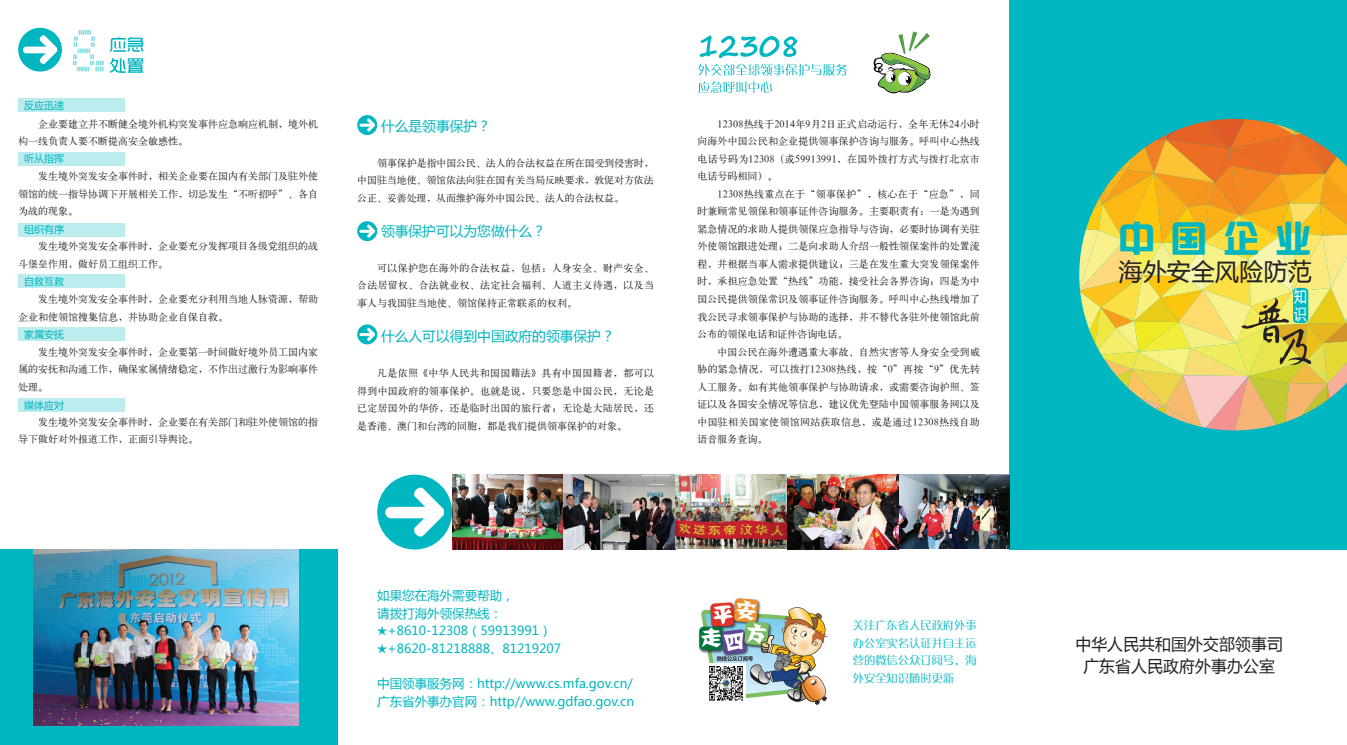
<style>
.page{position:relative;width:1347px;height:745px;background:#fff}
.page>*{position:absolute;margin:0;border:0;box-sizing:border-box;transform-origin:0 0}
.t1{font:35.88px "hzgb";color:#00b6c0}
.t2{font:23.88px "Microsoft Ya Hei";letter-spacing:.01em;color:#231f20}
.t3{font:16.38px/21.2px "Microsoft Ya Hei";letter-spacing:.015em;color:#231f20;text-align:center;scale:.96 1}
.t4{font:16px/17.4px "Microsoft Ya Hei";color:#fff;scale:.79 1}
.t5{font:13.75px "Microsoft Ya Hei";color:#00b6c0}
.t6{font:12.5px/17.5px "Microsoft Ya Hei";color:#00b6c0}
.t7{font:11.25px/17.5px "FZZQJW GB1 0";color:#00b6c0;text-align:justify}
.t8{font:10px/17.5px "H Ya 1 gj";color:#231f20;text-align:justify}
.t9{font:10px "Microsoft Ya Hei";color:#00b6c0}
</style>
<div class="page">
<div style="left:1010px;top:0;width:337px;height:548px;background:#00b6c0"></div>
<img style="left:452px;top:474px;width:558px;height:74px">
<div style="left:0;top:548px;width:337px;height:196px;background:#00b6c0"></div>
<img style="left:698px;top:630px;width:3px;height:22px">
<div style="left:699px;top:626px;width:23px;height:23px;background:#01773f;border-radius:4px"></div>
<img style="left:701px;top:598px;width:126px;height:106px">
<svg style="left:73px;top:30px;width:31px;height:41px"></svg>
<svg style="left:110px;top:37px;width:33px;height:15px"></svg>
<svg style="left:110px;top:58px;width:33px;height:15px"></svg>
<div style="left:18px;top:98px;width:107px;height:14px;background:#bdecee"></div>
<div style="left:18px;top:398px;width:107px;height:13px;background:#bdecee"></div>
<div style="left:18px;top:327px;width:107px;height:14px;background:#bdecee"></div>
<div style="left:18px;top:274px;width:107px;height:14px;background:#bdecee"></div>
<div style="left:18px;top:223px;width:107px;height:13px;background:#bdecee"></div>
<div style="left:18px;top:152px;width:107px;height:13px;background:#bdecee"></div>
<div style="left:377px;top:474px;width:75px;height:75px;background:#00b6c0;border-radius:50%"></div>
<div style="left:385px;top:506px;width:50px;height:12px;background:#fff;border-radius:6px"></div>
<svg style="left:413px;top:486px;width:32px;height:51px"></svg>
<svg style="left:874px;top:31px;width:56px;height:63px"></svg>
<svg style="left:700px;top:35px;width:97px;height:23px"></svg>
<svg style="left:698px;top:64px;width:149px;height:29px"></svg>
<div style="left:357px;top:115px;width:20px;height:20px;background:#00b6c0;border-radius:50%"></div>
<hr style="left:359px;top:124px;width:14px;height:3px;background:#fff;border-radius:2px">
<svg style="left:367px;top:118px;width:8px;height:14px"></svg>
<div style="left:357px;top:221px;width:20px;height:20px;background:#00b6c0;border-radius:50%"></div>
<svg style="left:359px;top:229px;width:14px;height:4px"></svg>
<svg style="left:367px;top:224px;width:8px;height:14px"></svg>
<div style="left:357px;top:324px;width:20px;height:20px;background:#00b6c0;border-radius:50%"></div>
<hr style="left:359px;top:333px;width:14px;height:3px;background:#fff;border-radius:2px">
<svg style="left:367px;top:327px;width:8px;height:14px"></svg>
<div style="left:18px;top:28px;width:44px;height:43px;background:#00b6c0;border-radius:50%"></div>
<div style="left:23px;top:47px;width:29px;height:6px;background:#fff;border-radius:3px"></div>
<svg style="left:39px;top:35px;width:19px;height:29px"></svg>
<img style="left:33px;top:548px;width:265px;height:177px">
<svg style="left:1079px;top:119px;width:268px;height:311px"></svg>
<p class="t9" style="left:24px;top:99px;width:41px">反应迅速</p>
<p class="t8" style="left:18px;top:115px;width:301px;text-indent:20px">企业要建立并不断健全境外机构突发事件应急响应机制，境外机构一线负责人要不断提高安全敏感性。</p>
<p class="t8" style="left:18px;top:167px;width:301px;text-indent:20px">发生境外突发安全事件时，相关企业要在国内有关部门及驻外使领馆的统一指导协调下开展相关工作，切忌发生“不听招呼”、各自为战的现象。</p>
<p class="t8" style="left:18px;top:237px;width:301px;text-indent:20px">发生境外突发安全事件时，企业要充分发挥项目各级党组织的战斗堡垒作用，做好员工组织工作。</p>
<p class="t8" style="left:18px;top:290px;width:301px;text-indent:20px">发生境外突发安全事件时，企业要充分利用当地人脉资源，帮助企业和使领馆搜集信息，并协助企业自保自救。</p>
<p class="t8" style="left:18px;top:342px;width:301px;text-indent:20px">发生境外突发安全事件时，企业要第一时间做好境外员工国内家属的安抚和沟通工作，确保家属情绪稳定，不作出过激行为影响事件处理。</p>
<p class="t8" style="left:18px;top:412px;width:301px;text-indent:20px">发生境外突发安全事件时，企业要在有关部门和驻外使领馆的指导下做好对外报道工作，正面引导舆论。</p>
<p class="t9" style="left:24px;top:152px;width:41px">听从指挥</p>
<p class="t9" style="left:24px;top:223px;width:41px">组织有序</p>
<p class="t9" style="left:24px;top:274px;width:41px">自救互救</p>
<p class="t9" style="left:24px;top:327px;width:41px">家属安抚</p>
<p class="t9" style="left:24px;top:398px;width:41px">媒体应对</p>
<h3 class="t5" style="left:381px;top:116px;width:111px">什么是领事保护？</h3>
<p class="t8" style="left:357px;top:154px;width:298px;text-indent:20px">领事保护是指中国公民、法人的合法权益在所在国受到侵害时，中国驻当地使、领馆依法向驻在国有关当局反映要求，敦促对方依法公正、妥善处理，从而维护海外中国公民、法人的合法权益。</p>
<h3 class="t5" style="left:381px;top:221px;width:166px">领事保护可以为您做什么？</h3>
<p class="t8" style="left:357px;top:259px;width:298px;text-indent:20px">可以保护您在海外的合法权益，包括：人身安全、财产安全、合法居留权、合法就业权、法定社会福利、人道主义待遇，以及当事人与我国驻当地使、领馆保持正常联系的权利。</p>
<h3 class="t5" style="left:381px;top:326px;width:235px">什么人可以得到中国政府的领事保护？</h3>
<p class="t8" style="left:357px;top:364px;width:298px;text-indent:20px">凡是依照《中华人民共和国国籍法》具有中国国籍者，都可以得到中国政府的领事保护。也就是说，只要您是中国公民，无论是已定居国外的华侨，还是临时出国的旅行者；无论是大陆居民，还是香港、澳门和台湾的同胞，都是我们提供领事保护的对象。</p>
<p class="t8" style="left:697px;top:115px;width:284px;text-indent:20px">12308热线于2014年9月2日正式启动运行，全年无休24小时向海外中国公民和企业提供领事保护咨询与服务。呼叫中心热线电话号码为12308（或59913991，在国外拨打方式与拨打北京市电话号码相同）。</p>
<p class="t8" style="left:697px;top:185px;width:284px;text-indent:20px">12308热线重点在于“领事保护”，核心在于“应急”，同时兼顾常见领保和领事证件咨询服务。主要职责有：一是为遇到紧急情况的求助人提供领保应急指导与咨询，必要时协调有关驻外使领馆跟进处理；二是向求助人介绍一般性领保案件的处置流程，并根据当事人需求提供建议；三是在发生重大突发领保案件时，承担应急处置“热线”功能，接受社会各界咨询；四是为中国公民提供领保常识及领事证件咨询服务。呼叫中心热线增加了我公民寻求领事保护与协助的选择，并不替代各驻外使领馆此前公布的领保电话和证件咨询电话。</p>
<p class="t8" style="left:697px;top:342px;width:284px;text-indent:20px">中国公民在海外遭遇重大事故、自然灾害等人身安全受到威胁的紧急情况，可以拨打12308热线，按“0”再按“9”优先转人工服务。如有其他领事保护与协助请求，或需要咨询护照、签证以及各国安全情况等信息，建议优先登陆中国领事服务网以及中国驻相关国家使领馆网站获取信息，或是通过12308热线自助语音服务查询。</p>
<p class="t6" style="left:377px;top:586px;width:139px">如果您在海外需要帮助，请拨打海外领保热线：</p>
<p class="t6" style="left:377px;top:621px;width:176px">★+8610-12308（59913991）</p>
<p class="t6" style="left:377px;top:639px;width:185px">★+8620-81218888、81219207</p>
<p class="t6" style="left:377px;top:674px;width:258px">中国领事服务网：http://www.cs.mfa.gov.cn/广东省外事办官网：http//www.gdfao.gov.cn</p>
<p class="t7" style="left:853px;top:616px;width:125px">关注广东省人民政府外事办公室实名认证并自主运营的微信公众订阅号，海外安全知识随时更新</p>
<h1 class="t1" style="left:1119px;top:220px;width:194px">中 国 企 业</h1>
<h2 class="t2" style="left:1118px;top:255px;width:195px">海外安全风险防范</h2>
<h3 class="t4" style="left:1294px;top:287px;width:17px">知识</h3>
<h3 class="t3" style="left:1075px;top:632px;width:218px">中华人民共和国外交部领事司广东省人民政府外事办公室</h3>
</div>
